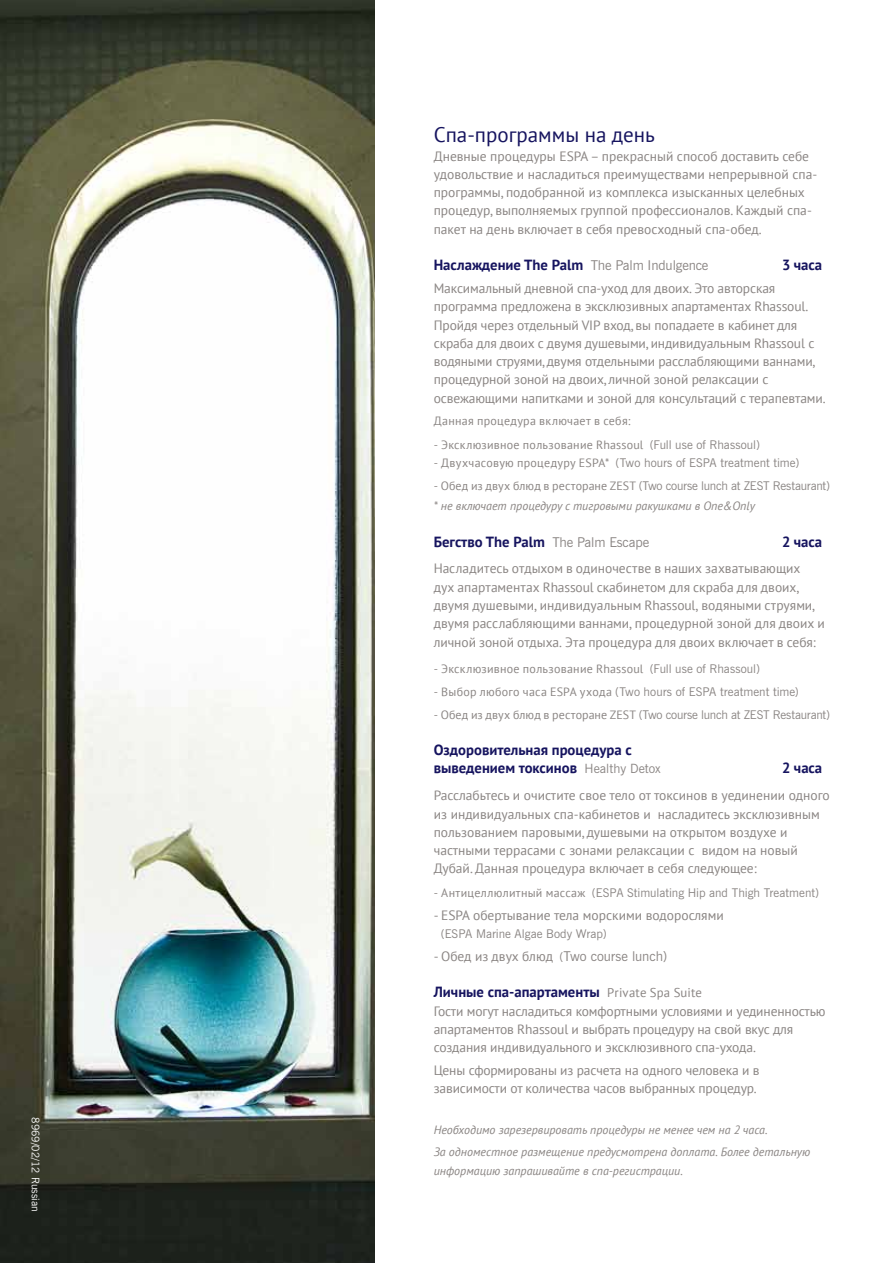
<style>
.page{position:relative;width:893px;height:1263px;background:#fff}
.page>*{position:absolute;margin:0;border:0;box-sizing:border-box;transform-origin:0 0}
.t1{font:21px "PT Sans";color:#16145f}
.t2{font:700 14.7px/18.3px "PT Sans";color:#16145f}
.t3{font:13.5px/18.3px "PT Sans";letter-spacing:-.005em;color:#8a8583}
.t4{font:12px "News Gothic BT";letter-spacing:-.005em;color:#8a8583}
.t5{font:italic 12px/22.5px "PT Sans";color:#8a8583}
.t6{font:12px "PT Sans";letter-spacing:.02em;color:#8a8583}
.t7{font:10.5px "News Gothic BT";color:#fff}
.s1{font-family:"News Gothic BT";font-weight:400;font-size:13.5px;color:#8a8583}
.s2{font-family:"News Gothic BT"}
.s3{font-family:"PT Sans"}
.s4{font-family:"News Gothic BT";font-weight:400;font-size:12.75px;color:#8a8583}
.s5{font-family:"News Gothic BT";font-size:12px}
.s6{font-weight:400;font-size:12.75px;color:#8a8583}
</style>
<div class="page">
<img style="left:0;top:0;width:374px;height:1263px">
<p class="t7" style="left:42px;top:1117px;width:96px;rotate:90deg">8969/02/12 Russian</p>
<h1 class="t1" style="left:434px;top:121px;width:223px">Спа-программы на день</h1>
<p class="t3" style="left:434px;top:146px;width:385px">Дневные процедуры ESPA – прекрасный способ доставить себе удовольствие и насладиться преимуществами непрерывной спа&shy;программы, подобранной из комплекса изысканных целебных процедур, выполняемых группой профессионалов. Каждый спа&shy;пакет на день включает в себя превосходный спа-обед.</p>
<p class="t2" style="left:434px;top:256px;width:276px">Наслаждение The Palm <span class="s1">The Palm Indulgence</span></p>
<p class="t2" style="left:782px;top:256px;width:42px">3 часа</p>
<p class="t3" style="left:434px;top:279px;width:393px">Максимальный дневной спа-уход для двоих. Это авторская программа предложена в эксклюзивных апартаментах Rhassoul.<br>Пройдя через отдельный VIP вход, вы попадаете в кабинет для скраба для двоих с двумя душевыми, индивидуальным Rhassoul с водяными струями, двумя отдельными расслабляющими ваннами, процедурной зоной на двоих, личной зоной релаксации с освежающими напитками и зоной для консультаций с терапевтами.</p>
<p class="t6" style="left:434px;top:413px;width:198px">Данная процедура включает в себя:</p>
<p class="t6" style="left:434px;top:437px;width:328px">- Эксклюзивное пользование Rhassoul <span class="s2">(Full use of Rhassoul)</span></p>
<p class="t4" style="left:434px;top:456px;width:367px"><span class="s3">- Двухчасовую процедуру ESPA*</span> (Two hours of ESPA treatment time)</p>
<p class="t4" style="left:434px;top:478px;width:398px"><span class="s3">- Обед из двух блюд в ресторане ZEST</span> (Two course lunch at ZEST Restaurant)</p>
<p class="t5" style="left:434px;top:494px;width:323px">* не включает процедуру с тигровыми ракушками в One&amp;Only</p>
<p class="t2" style="left:434px;top:532px;width:217px">Бегство The Palm <span class="s1">The Palm Escape</span></p>
<p class="t2" style="left:782px;top:532px;width:42px">2 часа</p>
<p class="t3" style="left:434px;top:559px;width:393px">Насладитесь отдыхом в одиночестве в наших захватывающих<br>дух апартаментах Rhassoul cкабинетом для скраба для двоих, двумя душевыми, индивидуальным Rhassoul, водяными струями, двумя расслабляющими ваннами, процедурной зоной для двоих и личной зоной отдыха. Эта процедура для двоих включает в себя:</p>
<p class="t6" style="left:434px;top:661px;width:328px">- Эксклюзивное пользование Rhassoul <span class="s2">(Full use of Rhassoul)</span></p>
<p class="t4" style="left:434px;top:684px;width:367px"><span class="s3">- Выбор любого часа ESPA ухода</span> (Two hours of ESPA treatment time)</p>
<p class="t4" style="left:434px;top:707px;width:398px"><span class="s3">- Обед из двух блюд в ресторане ZEST</span> (Two course lunch at ZEST Restaurant)</p>
<p class="t2" style="left:434px;top:740px;width:228px">Оздоровительная процедура с выведением токсинов <span class="s4">Healthy Detox</span></p>
<p class="t2" style="left:782px;top:759px;width:42px">2 часа</p>
<p class="t3" style="left:434px;top:786px;width:397px">Расслабьтесь и очистите свое тело от токсинов в уединении одного из индивидуальных спа-кабинетов и насладитесь эксклюзивным пользованием паровыми, душевыми на открытом воздухе и частными террасами с зонами релаксации с видом на новый Дубай. Данная процедура включает в себя следующее:</p>
<p class="t4" style="left:434px;top:886px;width:387px"><span class="s3">- Антицеллюлитный массаж</span> (ESPA Stimulating Hip and Thigh Treatment)</p>
<p class="t3" style="left:434px;top:906px;width:292px">- ESPA обертывание тела морскими водорослями</p>
<p class="t4" style="left:441px;top:926px;width:167px">(ESPA Marine Algae Body Wrap)</p>
<p class="t3" style="left:434px;top:946px;width:235px">- Обед из двух блюд <span class="s5">(</span><span class="s2">Two course lunch)</span></p>
<p class="t2" style="left:434px;top:983px;width:270px">Личные спа-апартаменты <span class="s6">Private Spa Suite</span></p>
<p class="t3" style="left:434px;top:1001px;width:393px">Гости могут насладиться комфортными условиями и уединенностью апартаментов Rhassoul и выбрать процедуру на свой вкус для создания индивидуального и эксклюзивного спа-ухода.</p>
<p class="t3" style="left:434px;top:1060px;width:327px">Цены сформированы из расчета на одного человека и в зависимости от количества часов выбранных процедур.</p>
<p class="t5" style="left:434px;top:1118px;width:378px">Необходимо зарезервировать процедуры не менее чем на 2 часа.<br>За одноместное размещение предусмотрена доплата. Более детальную</p>
<p class="t5" style="left:434px;top:1159px;width:251px">информацию запрашивайте в спа-регистрации.</p>
</div>
